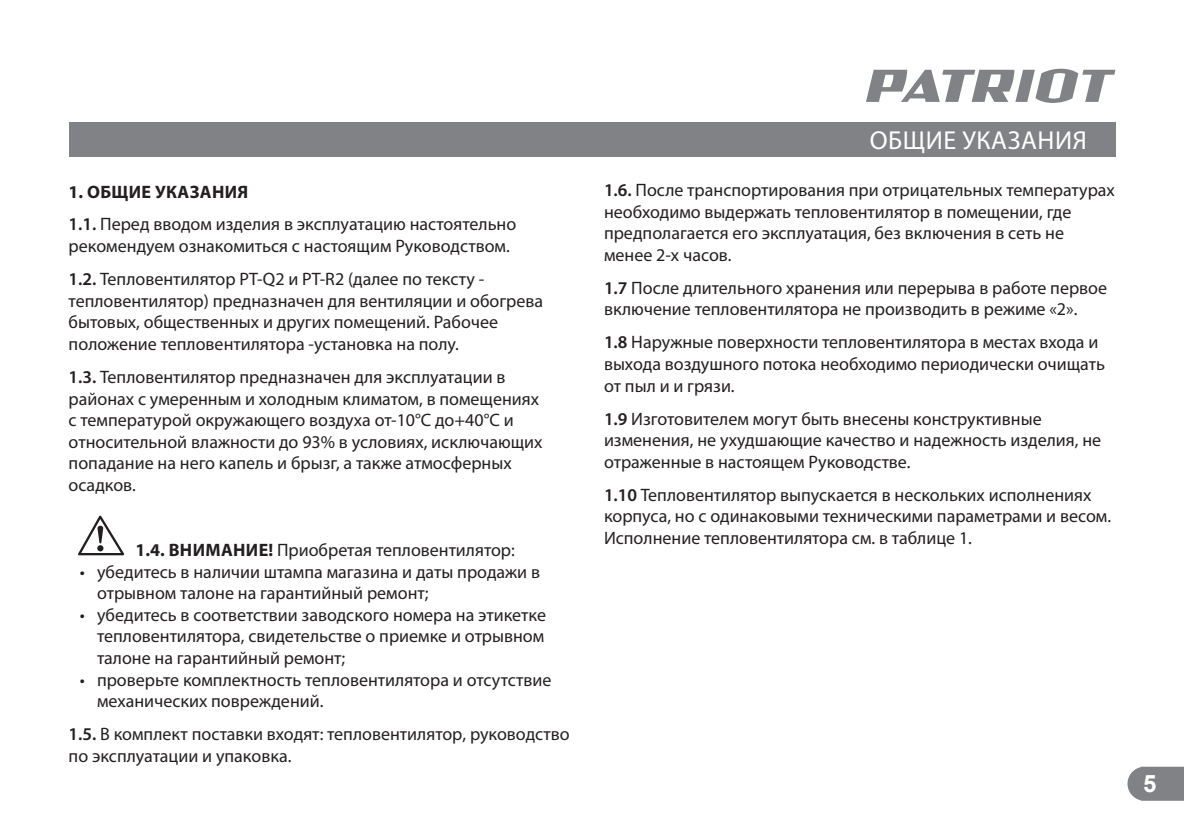
<style>
.page{position:relative;width:1184px;height:836px;background:#fff}
.page>*{position:absolute;margin:0;border:0;box-sizing:border-box;transform-origin:0 0}
.t1{font:26px "Myriad Pro";letter-spacing:.02em;color:#fff}
.t2{font:700 24px "Arial";color:#fff}
.t3{font:18px/21.6px "Myriad Pro";color:#231f20}
.t4{font:700 18px "Myriad Pro";color:#231f20}
.s1{font-weight:700}
.s2{font-weight:600}
</style>
<div class="page">
<div style="left:69px;top:123px;width:1046px;height:34px;background:#808285"></div>
<svg style="left:1127px;top:766px;width:57px;height:34px;background:#8b8d8f"></svg>
<svg style="left:866px;top:69px;width:249px;height:34px"></svg>
<svg style="left:78px;top:515px;width:46px;height:40px"></svg>
<p class="t3" style="left:69px;top:174px;width:449px;line-height:33px"><span class="s1">1. ОБЩИЕ УКАЗАНИЯ<br></span><span class="s2">1.1.</span> Перед вводом изделия в эксплуатацию настоятельно</p>
<p class="t3" style="left:69px;top:229px;width:443px;line-height:33px">рекомендуем ознакомиться с настоящим Руководством.<br><span class="s2">1.2.</span> Тепловентилятор PT-Q2 и PT-R2 (далее по тексту -</p>
<p class="t3" style="left:69px;top:289px;width:476px">тепловентилятор) предназначен для вентиляции и обогрева бытовых, общественных и других помещений. Рабочее положение тепловентилятора -установка на полу.</p>
<p class="t3" style="left:69px;top:365px;width:475px"><span class="s2">1.3.</span> Тепловентилятор предназначен для эксплуатации в районах с умеренным и холодным климатом, в помещениях с температурой окружающего воздуха от-10°С до+40°С и относительной влажности до 93% в условиях, исключающих попадание на него капель и брызг, а также атмосферных осадков.</p>
<p class="t4" style="left:135px;top:538px;width:58px">1.4. Внимание</p>
<p class="t3" style="left:269px;top:538px;width:248px"><span class="s1">!</span> Приобретая тепловентилятор:</p>
<p class="t3" style="left:97px;top:560px;width:444px;text-indent:-17px">• убедитесь в наличии штампа магазина и даты продажи в отрывном талоне на гарантийный ремонт;</p>
<p class="t3" style="left:97px;top:603px;width:450px;text-align:justify;text-indent:-17px">• убедитесь в соответствии заводского номера на этикетке тепловентилятора, свидетельстве о приемке и отрывном талоне на гарантийный ремонт;</p>
<p class="t3" style="left:97px;top:668px;width:456px;text-indent:-17px">• проверьте комплектность тепловентилятора и отсутствие механических повреждений.</p>
<p class="t3" style="left:69px;top:722px;width:503px"><span class="s2">1.5.</span> В комплект поставки входят: тепловентилятор, руководство по эксплуатации и упаковка.</p>
<h1 class="t1" style="left:870px;top:125px;width:216px">общие указания</h1>
<p class="t3" style="left:604px;top:179px;width:512px"><span class="s2">1.6.</span> После транспортирования при отрицательных температурах необходимо выдержать тепловентилятор в помещении, где предполагается его эксплуатация, без включения в сеть не менее 2-х часов.</p>
<p class="t3" style="left:604px;top:276px;width:505px"><span class="s2">1.7</span> После длительного хранения или перерыва в работе первое включение тепловентилятора не производить в режиме «2».</p>
<p class="t3" style="left:604px;top:331px;width:502px"><span class="s2">1.8</span> Наружные поверхности тепловентилятора в местах входа и выхода воздушного потока необходимо периодически очищать от пыл и и грязи.</p>
<p class="t3" style="left:604px;top:407px;width:499px"><span class="s2">1.9</span> И зготовителем могут быть внесены конструктивные изменения, не ухудшающие качество и надежность изделия, не отраженные в настоящем Руководстве.</p>
<p class="t3" style="left:604px;top:483px;width:509px"><span class="s2">1.10</span> Тепловентилятор выпускается в нескольких исполнениях корпуса, но с одинаковыми техническими параметрами и весом.<br>Исполнение тепловентилятора см. в таблице 1.</p>
<h2 class="t2" style="left:1143px;top:767px;width:15px">5</h2>
</div>
